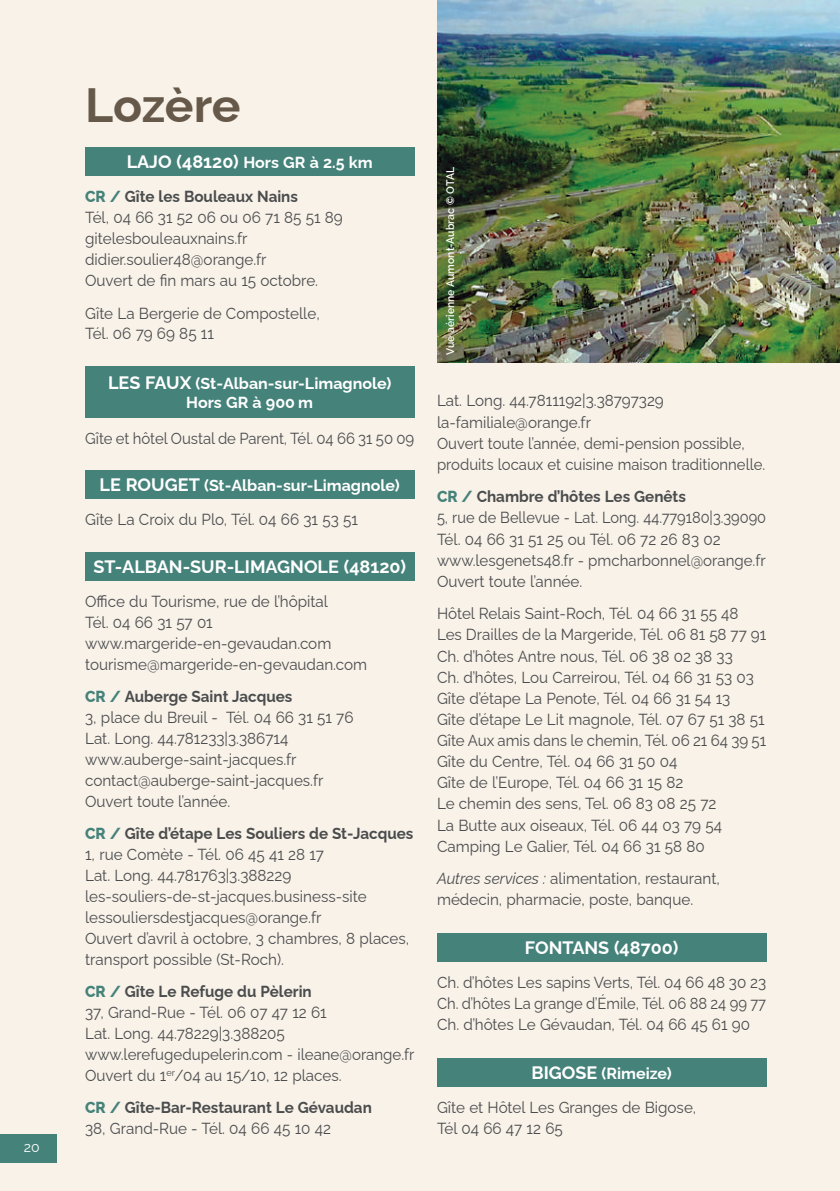
<style>
.page{position:relative;width:840px;height:1191px;background:#fff}
.page>*{position:absolute;margin:0;border:0;box-sizing:border-box;transform-origin:0 0}
.t1{font:700 48px "Raleway";letter-spacing:-.005em;color:#66594a}
.t2{font:700 18px "Raleway";color:#fff}
.t3{font:16px/21px "Raleway";color:#4b4c4d;scale:.95 1}
.t4{font:16px/21.2px "Raleway";color:#4b4c4d;scale:.91 1}
.t5{font:700 16px/34px "Raleway";color:#4b4c4d;scale:.95 1}
.t6{font:700 16px/19.2px "Raleway";color:#fff;text-align:center}
.t7{font:16px "Raleway";color:#4b4c4d;scale:.93 1}
.t8{font:14px "Raleway";color:#fff}
.t9{font:600 11px "Raleway";color:#fff;scale:.95 1}
.s1{font-size:18px;color:#fff}
.s2{color:#fff}
.s3{font-weight:800;color:#45827a}
.s4{font-size:18px}
.s5{font-weight:700;font-size:18px;color:#fff}
.s6{font-weight:700;color:#fff}
.s7{font-weight:700}
.s8{font-weight:400}
.s9{font-style:italic}
</style>
<div class="page">
<div style="left:0;top:0;width:839px;height:1191px;background:#f8f2e9"></div>
<div style="left:85px;top:147px;width:329px;height:29px;background:#45827a"></div>
<div style="left:85px;top:366px;width:329px;height:51px;background:#45827a"></div>
<div style="left:85px;top:470px;width:329px;height:29px;background:#45827a"></div>
<div style="left:85px;top:552px;width:329px;height:28px;background:#45827a"></div>
<div style="left:437px;top:933px;width:328px;height:28px;background:#45827a"></div>
<div style="left:437px;top:1058px;width:328px;height:28px;background:#45827a"></div>
<div style="left:0;top:1134px;width:57px;height:28px;background:#45827a"></div>
<img style="left:437px;top:0;width:402px;height:363px">
<p class="t8" style="left:24px;top:1135px;width:17px">20</p>
<h1 class="t1" style="left:85px;top:67px;width:157px">Lozère</h1>
<p class="t5" style="left:85px;top:144px;width:304px;text-indent:41px"><span class="s1">LAJO (48120)</span> <span class="s2">Hors GR à 2.5 km<br></span><span class="s3">CR /</span> Gîte les Bouleaux Nains</p>
<p class="t3" style="left:85px;top:205px;width:272px">Tél, 04 66 31 52 06 ou 06 71 85 51 89 gitelesbouleauxnains.fr didier.soulier48@orange.fr<br>Ouvert de fin mars au 15 octobre.</p>
<p class="t3" style="left:85px;top:300px;width:248px">Gîte La Bergerie de Compostelle,<br>Tél. 06 79 69 85 11</p>
<p class="t6" style="left:108px;top:372px;width:285px"><span class="s4">LES FAUX</span> (St-Alban-sur-Limagnole)<br>Hors GR à 900 m</p>
<p class="t7" style="left:85px;top:425px;width:355px">Gîte et hôtel Oustal de Parent, Tél. 04 66 31 50 09</p>
<p class="t3" style="left:85px;top:467px;width:332px;line-height:34px;text-indent:14px"><span class="s5">LE ROUGET</span> <span class="s6">(St-Alban-sur-Limagnole)<br></span>Gîte La Croix du Plo, Tél. 04 66 31 53 51</p>
<p class="t2" style="left:93px;top:552px;width:314px">ST-ALBAN-SUR-LIMAGNOLE (48120)</p>
<p class="t3" style="left:85px;top:589px;width:298px">Office du Tourisme, rue de l’hôpital<br>Tél. 04 66 31 57 01 www.margeride-en-gevaudan.com tourisme@margeride-en-gevaudan.com</p>
<p class="t3" style="left:85px;top:684px;width:284px"><span class="s3">CR /</span> <span class="s7">Auberge Saint Jacques<br></span>3, place du Breuil - Tél. 04 66 31 51 76<br>Lat. Long. 44.781233|3.386714 www.auberge-saint-jacques.fr contact@auberge-saint-jacques.fr<br>Ouvert toute l’année.</p>
<p class="t3" style="left:85px;top:821px;width:347px"><span class="s3">CR /</span> <span class="s7">Gîte d’étape Les Souliers de St-Jacques </span>1, rue Comète - Tél. 06 45 41 28 17<br>Lat. Long. 44.781763|3.388229 les-souliers-de-st-jacques.business-site lessouliersdestjacques@orange.fr<br>Ouvert d’avril à octobre, 3 chambres, 8 places, transport possible (St-Roch).</p>
<p class="t3" style="left:85px;top:979px;width:348px"><span class="s3">CR /</span> <span class="s7">Gîte Le Refuge du Pèlerin<br></span>37, Grand-Rue - Tél. 06 07 47 12 61<br>Lat. Long. 44.78229|3.388205 www.lerefugedupelerin.com - ileane@orange.fr Ouvert du 1<sup>er</sup>/04 au 15/10, 12 places.</p>
<p class="t5" style="left:85px;top:1095px;width:303px;line-height:21px"><span class="s3">CR /</span> Gîte-Bar-Restaurant Le Gévaudan<br><span class="s8">38, Grand-Rue - Tél. 04 66 45 10 42</span></p>
<p class="t9" style="left:443px;top:355px;width:199px;rotate:-90deg">Vue aérienne Aumont-Aubrac © OTAL</p>
<p class="t3" style="left:437px;top:388px;width:347px">Lat. Long. 44.7811192|3.38797329 la-familiale@orange.fr<br>Ouvert toute l’année, demi-pension possible, produits locaux et cuisine maison traditionnelle.</p>
<p class="t4" style="left:437px;top:484px;width:363px"><span class="s3">CR /</span> <span class="s7">Chambre d’hôtes Les Genêts<br></span>5, rue de Bellevue - Lat. Long. 44.779180|3.39090<br>Tél. 04 66 31 51 25 ou Tél. 06 72 26 83 02 www.lesgenets48.fr - pmcharbonnel@orange.fr Ouvert toute l’année.</p>
<p class="t3" style="left:437px;top:601px;width:348px">Hôtel Relais Saint-Roch, Tél. 04 66 31 55 48<br>Les Drailles de la Margeride, Tél. 06 81 58 77 91<br>Ch. d’hôtes Antre nous, Tél. 06 38 02 38 33<br>Ch. d’hôtes, Lou Carreirou, Tél. 04 66 31 53 03<br>Gîte d’étape La Penote, Tél. 04 66 31 54 13<br>Gîte d’étape Le Lit magnole, Tél. 07 67 51 38 51<br>Gîte Aux amis dans le chemin, Tél. 06 21 64 39 51<br>Gîte du Centre, Tél. 04 66 31 50 04<br>Gîte de l’Europe, Tél. 04 66 31 15 82<br>Le chemin des sens, Tel. 06 83 08 25 72<br>La Butte aux oiseaux, Tél. 06 44 03 79 54<br>Camping Le Galier, Tél. 04 66 31 58 80</p>
<p class="t3" style="left:437px;top:866px;width:299px"><span class="s9">Autres services :</span> alimentation, restaurant, médecin, pharmacie, poste, banque.</p>
<p class="t2" style="left:524px;top:933px;width:155px">FONTANS (48700)</p>
<p class="t3" style="left:437px;top:970px;width:348px;text-align:justify">Ch. d’hôtes Les sapins Verts, Tél. 04 66 48 30 23<br>Ch. d’hôtes La grange d’Émile, Tél. 06 88 24 99 77<br>Ch. d’hôtes Le Gévaudan, Tél. 04 66 45 61 90</p>
<p class="t3" style="left:437px;top:1054px;width:274px;line-height:34.2px;text-indent:94px"><span class="s5">BIGOSE</span> <span class="s6">(Rimeize)<br></span>Gîte et Hôtel Les Granges de Bigose,</p>
<p class="t3" style="left:437px;top:1116px;width:134px">Tél 04 66 47 12 65</p>
</div>
